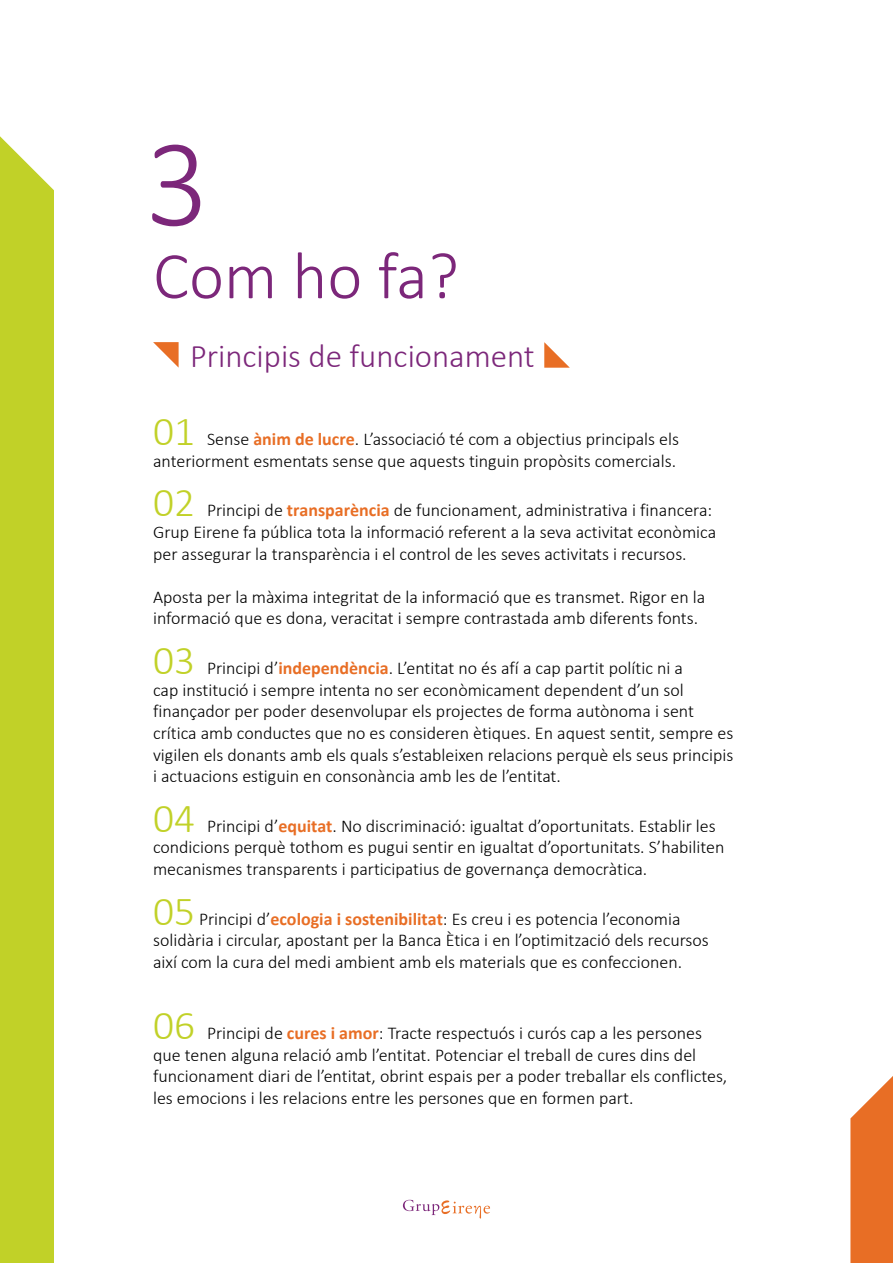
<style>
.page{position:relative;width:893px;height:1263px;background:#fff}
.page>*{position:absolute;margin:0;border:0;box-sizing:border-box;transform-origin:0 0}
.t1{font:300 126px "Calibri";color:#7c277a}
.t2{font:300 67.2px "Calibri";color:#7c277a}
.t3{font:300 41.4px "Calibri";color:#c1d128}
.t4{font:300 33px "Calibri";color:#7c277a}
.t5{font:300 18px/21.6px "Calibri";color:#000}
.s1{font-weight:700;color:#e86e25}
</style>
<div class="page">
<div style="left:0;top:136px;width:54px;height:1127px;background:#c1d128"></div>
<svg style="left:850px;top:1076px;width:43px;height:187px;background:#ea7f3f"></svg>
<svg style="left:153px;top:342px;width:26px;height:26px"></svg>
<svg style="left:544px;top:342px;width:26px;height:26px"></svg>
<svg style="left:403px;top:1200px;width:87px;height:19px"></svg>
<h1 class="t1" style="left:145px;top:105px;width:65px">3</h1>
<h2 class="t2" style="left:153px;top:234px;width:307px">Com ho fa?</h2>
<h3 class="t4" style="left:190px;top:335px;width:346px">Principis de funcionament</h3>
<h3 class="t3" style="left:153px;top:406px;width:43px">01</h3>
<p class="t5" style="left:153px;top:428px;width:527px;text-align:right">Sense <span class="s1">ànim de lucre</span>. L’associació té com a objectius principals els anteriorment esmentats sense que aquests tinguin propòsits comercials.</p>
<h3 class="t3" style="left:153px;top:477px;width:43px">02</h3>
<p class="t5" style="left:153px;top:499px;width:565px;text-indent:54px">Principi de <span class="s1">transparència</span> de funcionament, administrativa i financera:<br>Grup Eirene fa pública tota la informació referent a la seva activitat econòmica per assegurar la transparència i el control de les seves activitats i recursos.</p>
<p class="t5" style="left:153px;top:586px;width:554px">Aposta per la màxima integritat de la informació que es transmet. Rigor en la informació que es dona, veracitat i sempre contrastada amb diferents fonts.</p>
<h3 class="t3" style="left:153px;top:635px;width:43px">03</h3>
<p class="t5" style="left:153px;top:657px;width:582px;text-indent:54px">Principi d’<span class="s1">independència</span>. L’entitat no és afí a cap partit polític ni a<br>cap institució i sempre intenta no ser econòmicament dependent d’un sol finançador per poder desenvolupar els projectes de forma autònoma i sent crítica amb conductes que no es consideren ètiques. En aquest sentit, sempre es vigilen els donants amb els quals s’estableixen relacions perquè els seus principis i actuacions estiguin en consonància amb les de l’entitat.</p>
<h3 class="t3" style="left:153px;top:792px;width:43px">04</h3>
<p class="t5" style="left:153px;top:815px;width:573px;text-indent:54px">Principi d’<span class="s1">equitat</span>. No discriminació: igualtat d’oportunitats. Establir les condicions perquè tothom es pugui sentir en igualtat d’oportunitats. S’habiliten mecanismes transparents i participatius de governança democràtica.</p>
<h3 class="t3" style="left:153px;top:885px;width:43px">05</h3>
<p class="t5" style="left:153px;top:908px;width:557px;text-indent:46px">Principi d’<span class="s1">ecologia i sostenibilitat</span>: Es creu i es potencia l’economia solidària i circular, apostant per la Banca Ètica i en l’optimització dels recursos així com la cura del medi ambient amb els materials que es confeccionen.</p>
<h3 class="t3" style="left:153px;top:1000px;width:43px">06</h3>
<p class="t5" style="left:153px;top:1022px;width:576px;text-indent:54px">Principi de <span class="s1">cures i amor</span>: Tracte respectuós i curós cap a les persones que tenen alguna relació amb l’entitat. Potenciar el treball de cures dins del funcionament diari de l’entitat, obrint espais per a poder treballar els conflictes, les emocions i les relacions entre les persones que en formen part.</p>
</div>
